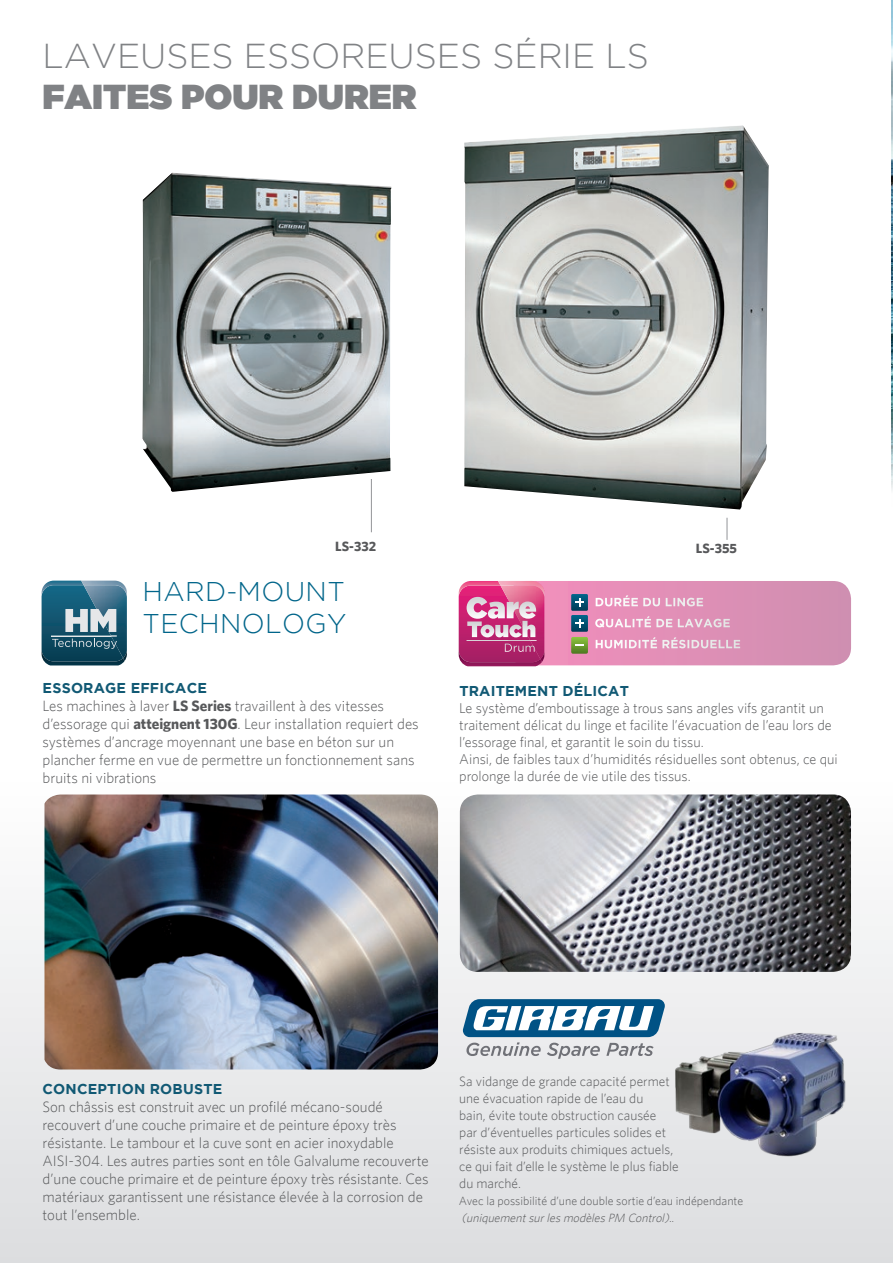
<style>
.page{position:relative;width:893px;height:1263px;background:#fff}
.page>*{position:absolute;margin:0;border:0;box-sizing:border-box;transform-origin:0 0}
.t1{font:300 34.5px/41.4px "Gotham";color:#808285}
.t2{font:300 27px/32.4px "Gotham";letter-spacing:.015em;color:#00658a}
.t3{font:300 15px/18px "Whitney";color:#57585a}
.t4{font:300 14.25px/17px "Whitney";color:#57585a}
.gotham_2{font:700 14.25px "Gotham";letter-spacing:.015em;color:#115974}
.texto{font:300 13.5px/17px "Whitney";color:#57585a}
.t5{font:700 13.5px "Whitney";color:#57585a}
.texto-2{font:300 12px/17px "Whitney";color:#57585a}
.gotham1{font:700 12px "Gotham";letter-spacing:.015em;color:#fff}
.s1{font-family:"Gotham Ultra";font-weight:400}
.s2{font-weight:700}
.s3{font-style:italic}
</style>
<div class="page">
<div style="left:0;top:774px;width:893px;height:489px;background:linear-gradient(to bottom,#fffefe,#dcdddf)"></div>
<img style="left:142px;top:173px;width:249px;height:319px">
<img style="left:464px;top:125px;width:305px;height:384px">
<img style="left:892px;top:0;width:1px;height:490px">
<svg style="left:727px;top:518px;width:1px;height:22px"></svg>
<hr style="left:371px;top:479px;width:1px;height:53px;background:#939598">
<img style="left:460px;top:794px;width:391px;height:178px">
<img style="left:44px;top:794px;width:394px;height:275px">
<img style="left:44px;top:581px;width:37px;height:4px">
<img style="left:44px;top:661px;width:81px;height:4px">
<img style="left:84px;top:581px;width:40px;height:4px">
<svg style="left:41px;top:585px;width:86px;height:76px;background:#407287"></svg>
<svg style="left:463px;top:999px;width:202px;height:60px"></svg>
<img style="left:665px;top:1014px;width:186px;height:150px">
<svg style="left:508px;top:581px;width:343px;height:84px;background:#de8eb5"></svg>
<svg style="left:459px;top:581px;width:85px;height:85px;background:#cb5a8f"></svg>
<svg style="left:571px;top:594px;width:17px;height:60px"></svg>
<p class="t1" style="left:43px;top:34px;width:608px">LAVEUSES ESSOREUSES SÉRIE LS<br><span class="s1">FAITES POUR DURER</span></p>
<p class="t5" style="left:335px;top:539px;width:42px">LS-332</p>
<p class="t5" style="left:696px;top:540px;width:43px">LS-355</p>
<p class="t2" style="left:143px;top:575px;width:205px">HARD-MOUNT<br>TECHNOLOGY</p>
<p class="gotham_2" style="left:43px;top:680px;width:166px">ESSORAGE EFFICACE</p>
<p class="t3" style="left:43px;top:696px;width:378px">Les machines à laver <span class="s2">LS Series</span> travaillent à des vitesses d’essorage qui <span class="s2">atteignent 130G</span>. Leur installation requiert des systèmes d’ancrage moyennant une base en béton sur un plancher ferme en vue de permettre un fonctionnement sans bruits ni vibrations</p>
<p class="gotham1" style="left:595px;top:595px;width:111px">DURÉE DU LINGE</p>
<p class="gotham1" style="left:595px;top:616px;width:137px">QUALITÉ DE LAVAGE</p>
<p class="gotham1" style="left:595px;top:637px;width:148px">HUMIDITÉ RÉSIDUELLE</p>
<p class="gotham_2" style="left:459px;top:682px;width:171px">TRAITEMENT DÉLICAT</p>
<p class="t4" style="left:459px;top:699px;width:374px">Le système d’emboutissage à trous sans angles vifs garantit un traitement délicat du linge et facilite l’évacuation de l’eau lors de l’essorage final, et garantit le soin du tissu.</p>
<p class="t4" style="left:459px;top:750px;width:380px">Ainsi, de faibles taux d’humidités résiduelles sont obtenus, ce qui prolonge la durée de vie utile des tissus.</p>
<p class="gotham_2" style="left:43px;top:1080px;width:181px">CONCEPTION ROBUSTE</p>
<p class="t3" style="left:42px;top:1097px;width:388px">Son châssis est construit avec un profilé mécano-soudé recouvert d’une couche primaire et de peinture époxy très résistante. Le tambour et la cuve sont en acier inoxydable AISI-304. Les autres parties sont en tôle Galvalume recouverte d’une couche primaire et de peinture époxy très résistante. Ces matériaux garantissent une résistance élevée à la corrosion de tout l’ensemble.</p>
<p class="texto" style="left:459px;top:1072px;width:221px">Sa vidange de grande capacité permet une évacuation rapide de l’eau du<br>bain, évite toute obstruction causée<br>par d’éventuelles particules solides et résiste aux produits chimiques actuels, ce qui fait d’elle le système le plus fiable du marché.</p>
<p class="texto-2" style="left:459px;top:1192px;width:286px">Avec la possibilité d’une double sortie d’eau indépendante <span class="s3">(uniquementsurlesmodèlesPM Control)..</span></p>
</div>
